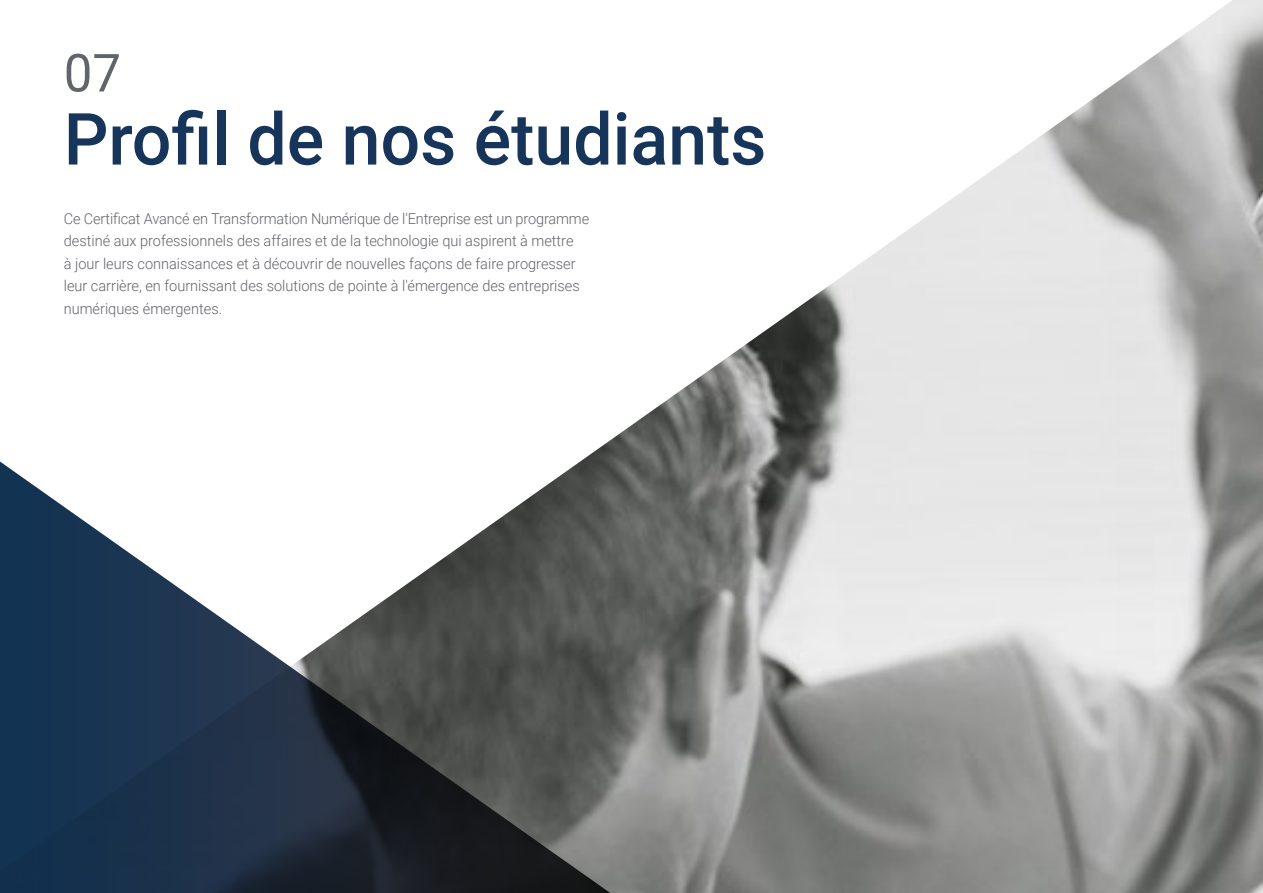
<style>
.page{position:relative;width:1263px;height:893px;background:#fff}
.page>*{position:absolute;margin:0;border:0;box-sizing:border-box;transform-origin:0 0}
.t1{font:500 72px "Roboto";color:#17355b}
.t2{font:52.5px "Roboto";color:#61646a}
.t3{font:300 15px/22.5px "Roboto";color:#61646a}
</style>
<div class="page">
<img style="left:602px;top:0;width:661px;height:893px">
<svg style="left:0;top:446px;width:640px;height:447px"></svg>
<h2 class="t2" style="left:64px;top:36px;width:59px">07</h2>
<h1 class="t1" style="left:64px;top:89px;width:704px">Profil de nos étudiants</h1>
<p class="t3" style="left:64px;top:207px;width:527px">Ce Certificat Avancé en Transformation Numérique de l'Entreprise est un programme destiné aux professionnels des affaires et de la technologie qui aspirent à mettre<br>à jour leurs connaissances et à découvrir de nouvelles façons de faire progresser leur carrière, en fournissant des solutions de pointe à l'émergence des entreprises numériques émergentes.</p>
</div>
